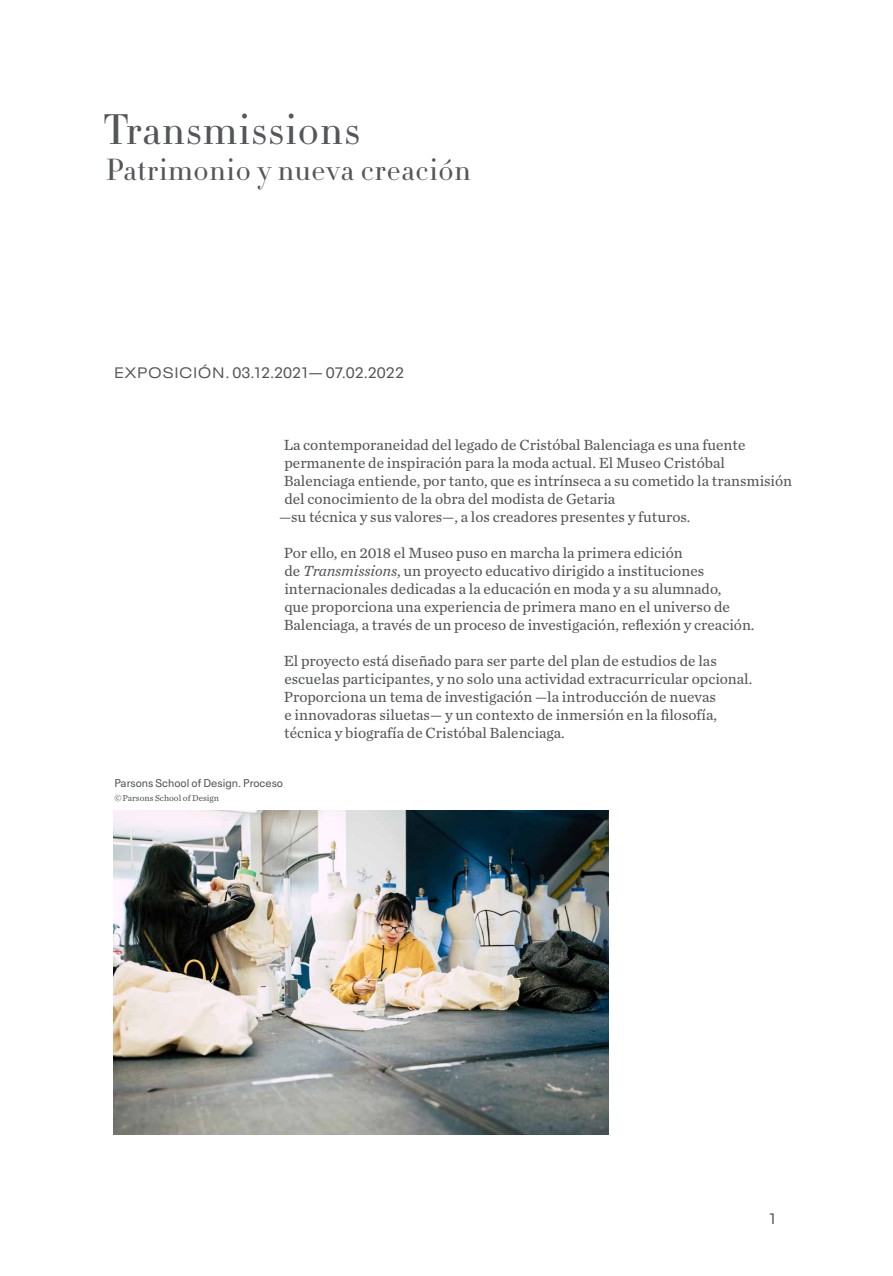
<style>
.page{position:relative;width:893px;height:1276px;background:#fff}
.page>*{position:absolute;margin:0;border:0;box-sizing:border-box;transform-origin:0 0}
.t1{font:300 42px "Didot HTF 11";letter-spacing:.025em;color:#54565a}
.t2{font:300 30px "Didot HTF 11";letter-spacing:.025em;color:#54565a}
.t3{font:15.3px/18px "Chronicle Text G2";color:#54565a}
.t4{font:15px "Neue Plak Text";color:#54565a}
.t5{font:11.25px "Neue Plak Text";color:#54565a}
.t6{font:9px "Chronicle Text G2";color:#54565a}
.s1{font-family:"Neue Plak";font-stretch:expanded}
.s2{font-style:italic}
</style>
<div class="page">
<img style="left:114px;top:810px;width:495px;height:324px">
<h1 class="t1" style="left:104px;top:104px;width:258px">Transmissions</h1>
<h2 class="t2" style="left:106px;top:152px;width:366px">Patrimonio y nueva creación</h2>
<p class="t4" style="left:114px;top:361px;width:291px"><span class="s1">EXPOSICIÓN</span>. 03.12.2021— 07.02.2022</p>
<p class="t3" style="left:284px;top:435px;width:463px">La contemporaneidad del legado de Cristóbal Balenciaga es una fuente</p>
<p class="t3" style="left:284px;top:453px;width:442px">permanente de inspiración para la moda actual. El Museo Cristóbal</p>
<p class="t3" style="left:284px;top:471px;width:510px">Balenciaga entiende, por tanto, que es intrínseca a su cometido la transmisión</p>
<p class="t3" style="left:284px;top:489px;width:332px">del conocimiento de la obra del modista de Getaria</p>
<p class="t3" style="left:279px;top:507px;width:413px">—su técnica y sus valores—, a los creadores presentes y futuros.</p>
<p class="t3" style="left:284px;top:543px;width:472px">Por ello, en 2018 el Museo puso en marcha la primera edición<br>de <span class="s2">Transmissions</span>, un proyecto educativo dirigido a instituciones internacionales dedicadas a la educación en moda y a su alumnado,<br>que proporciona una experiencia de primera mano en el universo de Balenciaga, a través de un proceso de investigación, reflexión y creación.</p>
<p class="t3" style="left:284px;top:651px;width:470px">El proyecto está diseñado para ser parte del plan de estudios de las escuelas participantes, y no solo una actividad extracurricular opcional.<br>Proporciona un tema de investigación —la introducción de nuevas<br>e innovadoras siluetas— y un contexto de inmersión en la filosofía, técnica y biografía de Cristóbal Balenciaga.</p>
<p class="t5" style="left:114px;top:774px;width:170px">Parsons School of Design. Proceso</p>
<p class="t6" style="left:114px;top:791px;width:106px">© Parsons School of Design</p>
<p class="t4" style="left:768px;top:1207px;width:10px">1</p>
</div>
